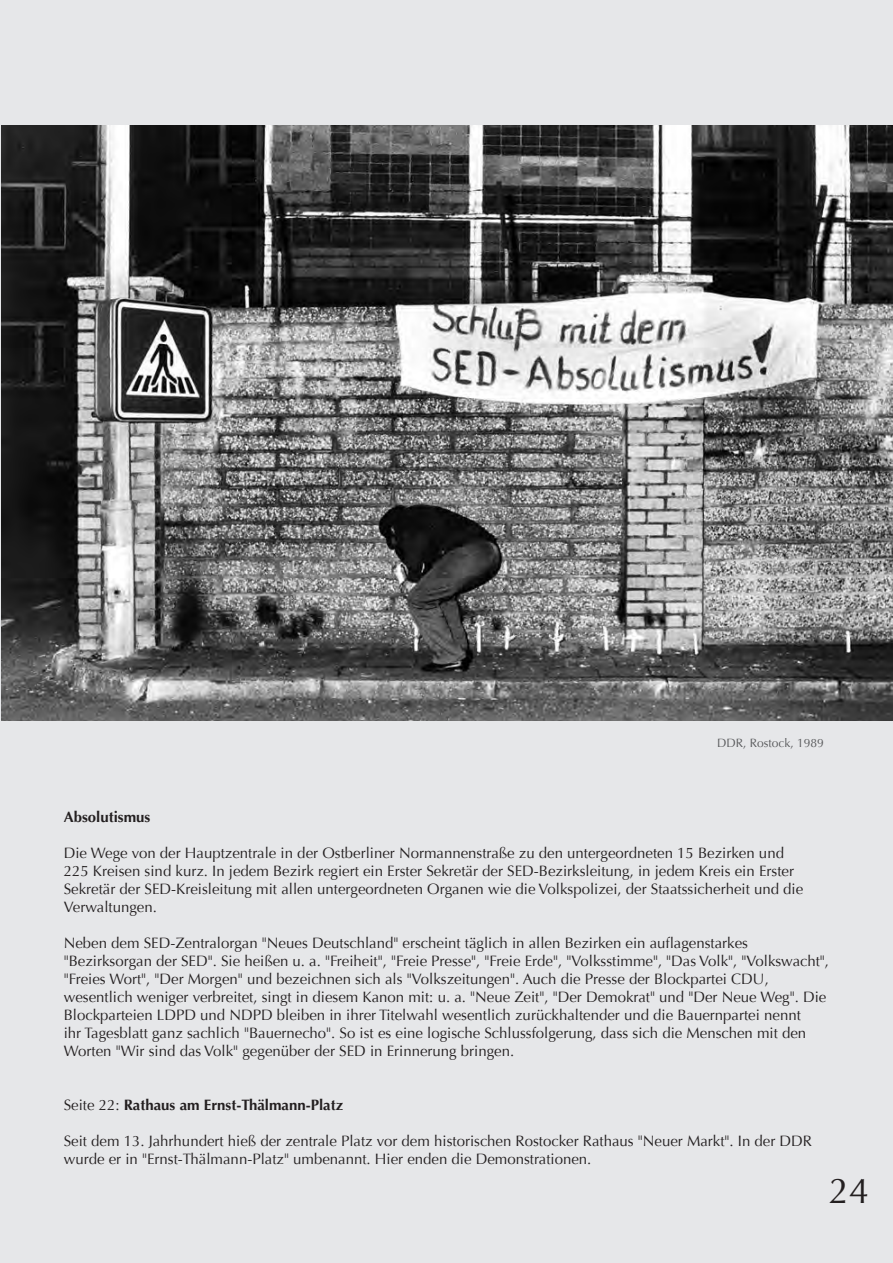
<style>
.page{position:relative;width:893px;height:1263px;background:#fff}
.page>*{position:absolute;margin:0;border:0;box-sizing:border-box;transform-origin:0 0}
.t1{font:36px "Optima";color:#231f20}
.t2{font:15px/18px "Optima";color:#231f20}
.t3{font:700 15px "Optima";color:#231f20}
.t4{font:12px "Optima";color:#57585a}
.s1{font-weight:400}
</style>
<div class="page">
<div style="left:1px;top:1px;width:891px;height:1261px;background:#e6e7e9"></div>
<img style="left:2px;top:125px;width:891px;height:596px">
<p class="t4" style="left:717px;top:736px;width:108px">DDR, Rostock, 1989</p>
<p class="t3" style="left:64px;top:808px;width:88px">Absolutismus</p>
<p class="t2" style="left:64px;top:844px;width:741px">Die Wege von der Hauptzentrale in der Ostberliner Normannenstraße zu den untergeordneten 15 Bezirken und 225 Kreisen sind kurz. In jedem Bezirk regiert ein Erster Sekretär der SED-Bezirksleitung, in jedem Kreis ein Erster Sekretär der SED-Kreisleitung mit allen untergeordneten Organen wie die Volkspolizei, der Staatssicherheit und die Verwaltungen.</p>
<p class="t2" style="left:64px;top:934px;width:767px">Neben dem SED-Zentralorgan "Neues Deutschland" erscheint täglich in allen Bezirken ein auflagenstarkes "Bezirksorgan der SED". Sie heißen u. a. "Freiheit", "Freie Presse", "Freie Erde", "Volksstimme", "Das Volk", "Volkswacht", "Freies Wort", "Der Morgen" und bezeichnen sich als "Volkszeitungen". Auch die Presse der Blockpartei CDU, wesentlich weniger verbreitet, singt in diesem Kanon mit: u. a. "Neue Zeit", "Der Demokrat" und "Der Neue Weg". Die Blockparteien LDPD und NDPD bleiben in ihrer Titelwahl wesentlich zurückhaltender und die Bauernpartei nennt<br>ihr Tagesblatt ganz sachlich "Bauernecho". So ist es eine logische Schlussfolgerung, dass sich die Menschen mit den Worten "Wir sind das Volk" gegenüber der SED in Erinnerung bringen.</p>
<p class="t3" style="left:64px;top:1096px;width:281px"><span class="s1">Seite 22:</span> Rathaus am Ernst-Thälmann-Platz</p>
<p class="t2" style="left:64px;top:1132px;width:750px">Seit dem 13. Jahrhundert hieß der zentrale Platz vor dem historischen Rostocker Rathaus "Neuer Markt". In der DDR wurde er in "Ernst-Thälmann-Platz" umbenannt. Hier enden die Demonstrationen.</p>
<h1 class="t1" style="left:829px;top:1169px;width:42px">24</h1>
</div>
